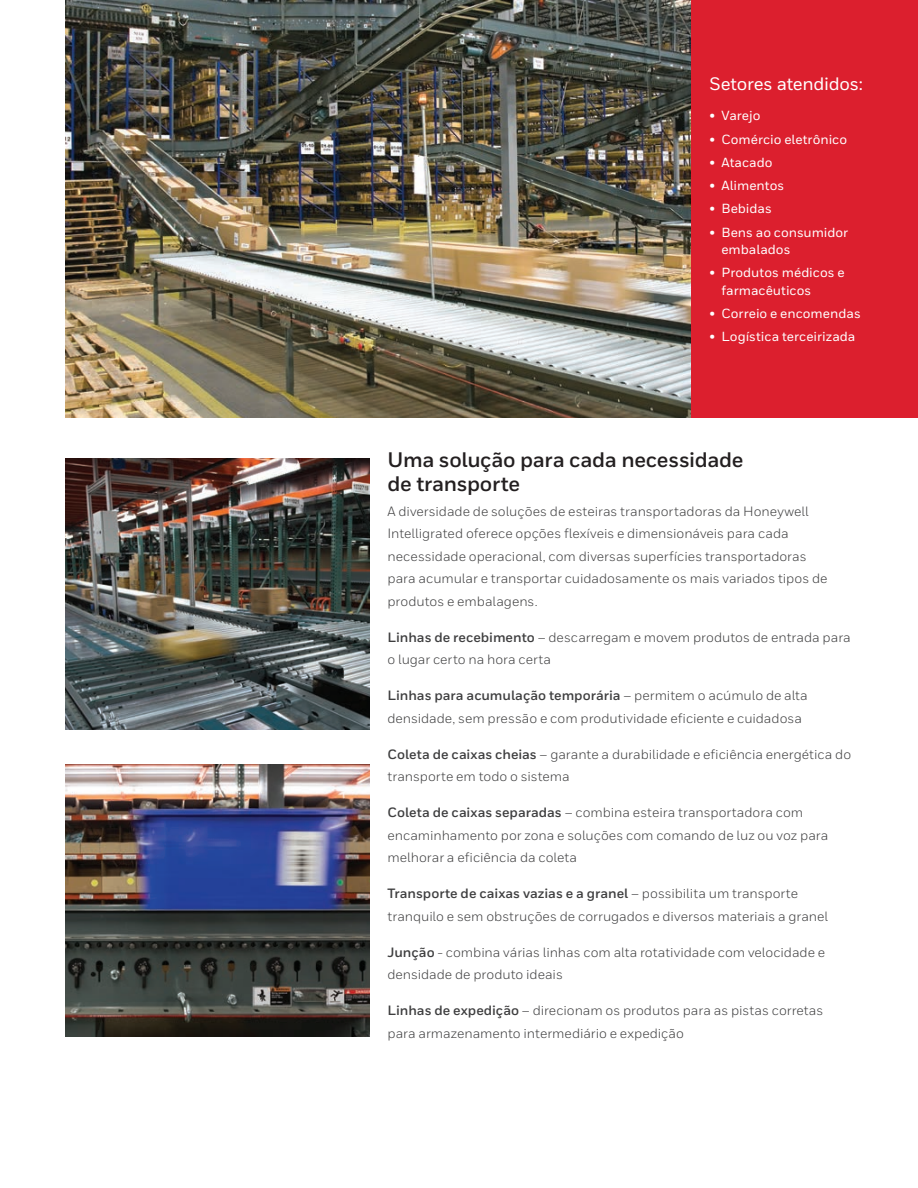
<style>
.page{position:relative;width:918px;height:1188px;background:#fff}
.page>*{position:absolute;margin:0;border:0;box-sizing:border-box;transform-origin:0 0}
.Heading_2__14_16{font:700 21px/24px "Honeywell Sans";letter-spacing:-.015em;color:#231f20}
.Sidebar__Heading{font:500 18px "Honeywell Sans";letter-spacing:-.015em;color:#fff}
.Body__9_14_pt{font:13.5px/22.5px "Honeywell Sans";color:#3e3e3f}
.t1{font:500 13.2px/17.4px "Honeywell Sans";color:#fff}
.s1{font-weight:700}
</style>
<div class="page">
<hr style="left:0;top:0;width:1px;height:242px;background:#808285">
<img style="left:65px;top:0;width:627px;height:418px">
<div style="left:692px;top:0;width:226px;height:418px;background:#dc1f2e"></div>
<img style="left:65px;top:765px;width:304px;height:271px">
<img style="left:65px;top:458px;width:304px;height:272px">
<p class="Sidebar__Heading" style="left:710px;top:72px;width:155px">Setores atendidos:</p>
<p class="t1" style="left:710px;top:107px;width:52px">• Varejo</p>
<p class="t1" style="left:710px;top:131px;width:139px">• Comércio eletrônico</p>
<p class="t1" style="left:710px;top:154px;width:65px">• Atacado</p>
<p class="t1" style="left:710px;top:177px;width:76px">• Alimentos</p>
<p class="t1" style="left:710px;top:200px;width:64px">• Bebidas</p>
<p class="t1" style="left:721px;top:224px;width:128px;text-indent:-12px">• Bens ao consumidor embalados</p>
<p class="t1" style="left:721px;top:264px;width:125px;text-indent:-12px">• Produtos médicos e farmacêuticos</p>
<p class="t1" style="left:710px;top:305px;width:153px">• Correio e encomendas</p>
<p class="t1" style="left:710px;top:328px;width:147px">• Logística terceirizada</p>
<p class="Heading_2__14_16" style="left:387px;top:448px;width:358px">Uma solução para cada necessidade de transporte</p>
<p class="Body__9_14_pt" style="left:387px;top:500px;width:441px">A diversidade de soluções de esteiras transportadoras da Honeywell Intelligrated oferece opções flexíveis e dimensionáveis para cada necessidade operacional, com diversas superfícies transportadoras para acumular e transportar cuidadosamente os mais variados tipos de produtos e embalagens.</p>
<p class="Body__9_14_pt" style="left:387px;top:626px;width:465px"><span class="s1">Linhas de recebimento</span> – descarregam e movem produtos de entrada para o lugar certo na hora certa</p>
<p class="Body__9_14_pt" style="left:387px;top:684px;width:422px"><span class="s1">Linhas para acumulação temporária</span> – permitem o acúmulo de alta densidade, sem pressão e com produtividade eficiente e cuidadosa</p>
<p class="Body__9_14_pt" style="left:387px;top:743px;width:465px"><span class="s1">Coleta de caixas cheias</span> – garante a durabilidade e eficiência energética do transporte em todo o sistema</p>
<p class="Body__9_14_pt" style="left:387px;top:801px;width:442px"><span class="s1">Coleta de caixas separadas</span> – combina esteira transportadora com encaminhamento por zona e soluções com comando de luz ou voz para melhorar a eficiência da coleta</p>
<p class="Body__9_14_pt" style="left:387px;top:882px;width:442px"><span class="s1">Transporte de caixas vazias e a granel</span> – possibilita um transporte tranquilo e sem obstruções de corrugados e diversos materiais a granel</p>
<p class="Body__9_14_pt" style="left:387px;top:941px;width:439px"><span class="s1">Junção</span> - combina várias linhas com alta rotatividade com velocidade e densidade de produto ideais</p>
<p class="Body__9_14_pt" style="left:387px;top:999px;width:437px"><span class="s1">Linhas de expedição</span> – direcionam os produtos para as pistas corretas para armazenamento intermediário e expedição</p>
</div>
